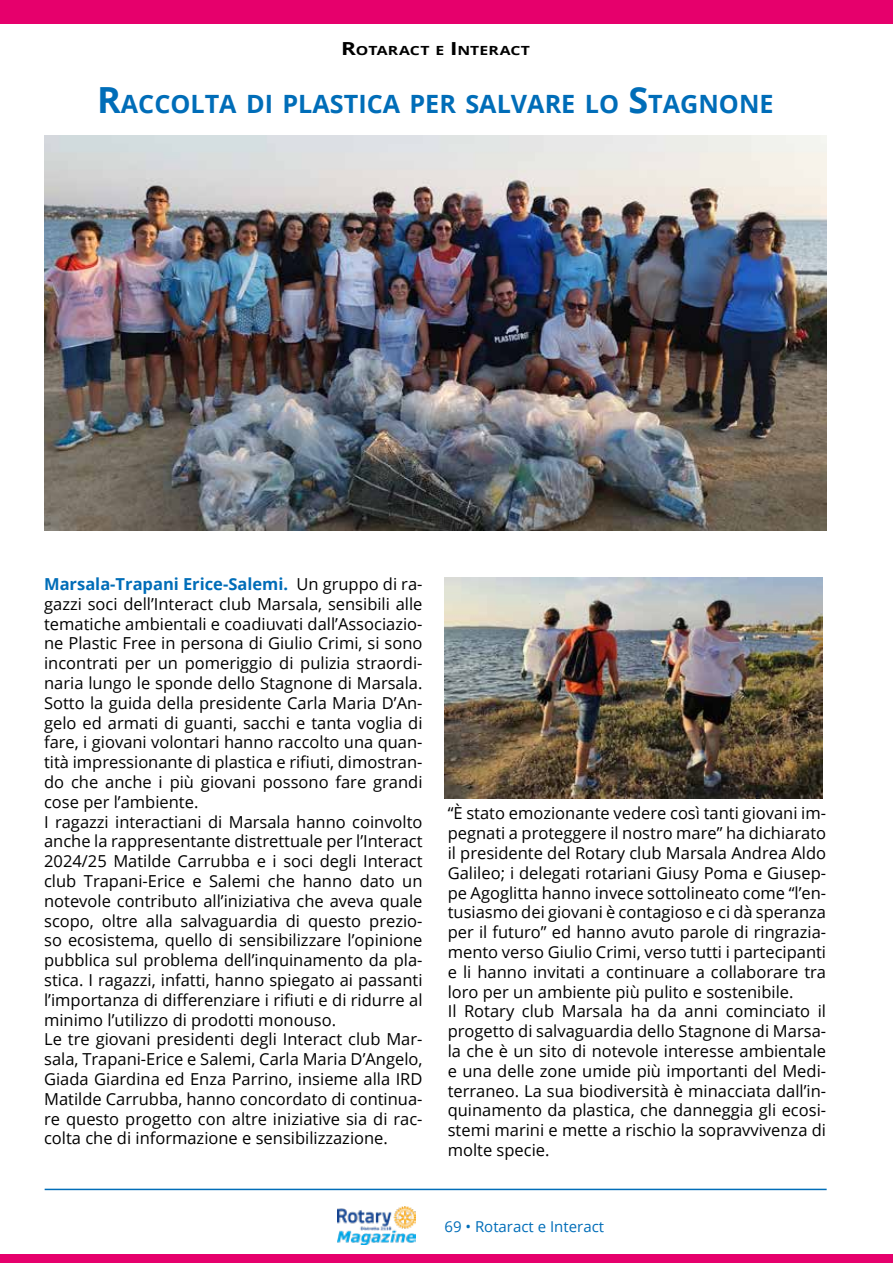
<style>
.page{position:relative;width:893px;height:1263px;background:#fff}
.page>*{position:absolute;margin:0;border:0;box-sizing:border-box;transform-origin:0 0}
.t1{font:700 25.2px "Open Sans";color:#006db8}
.t2{font:16.5px/19.8px "Open Sans";color:#000}
.t3{font:15px "Open Sans";color:#006db8}
.t4{font:700 12.6px "Open Sans";letter-spacing:.005em;color:#000;scale:1.25 1}
.s1{font-size:18px}
.s2{font-size:36px}
.s3{font-weight:700;color:#006db8}
</style>
<div class="page">
<img style="left:337px;top:1206px;width:79px;height:39px">
<hr style="left:45px;top:1189px;width:782px;height:1px;background:#006db8">
<div style="left:0;top:0;width:893px;height:23px;background:#e6006c"></div>
<div style="left:0;top:1254px;width:893px;height:9px;background:#e6006c"></div>
<img style="left:45px;top:136px;width:782px;height:394px">
<img style="left:444px;top:577px;width:378px;height:221px">
<p class="t4" style="left:341px;top:42px;width:152px"><span class="s1">R</span>OTARACT E <span class="s1">I</span>NTERACT</p>
<p class="t1" style="left:97px;top:86px;width:678px"><span class="s2">R</span>ACCOLTA DI PLASTICA PER SALVARE LO <span class="s2">S</span>TAGNONE</p>
<p class="t2" style="left:44px;top:574px;width:380px"><span class="s3">Marsala-Trapani Erice-Salemi.</span> Un gruppo di ra&shy;gazzi soci dell’Interact club Marsala, sensibili alle tematiche ambientali e coadiuvati dall’Associazio&shy;ne Plastic Free in persona di Giulio Crimi, si sono incontrati per un pomeriggio di pulizia straordi&shy;naria lungo le sponde dello Stagnone di Marsala.<br>Sotto la guida della presidente Carla Maria D’An&shy;gelo ed armati di guanti, sacchi e tanta voglia di fare, i giovani volontari hanno raccolto una quan&shy;tità impressionante di plastica e rifiuti, dimostran&shy;do che anche i più giovani possono fare grandi cose per l’ambiente.<br>I ragazzi interactiani di Marsala hanno coinvolto anche la rappresentante distrettuale per l’Interact 2024/25 Matilde Carrubba e i soci degli Interact club Trapani-Erice e Salemi che hanno dato un notevole contributo all’iniziativa che aveva quale scopo, oltre alla salvaguardia di questo prezio&shy;so ecosistema, quello di sensibilizzare l’opinione pubblica sul problema dell’inquinamento da pla&shy;stica. I ragazzi, infatti, hanno spiegato ai passanti l’importanza di differenziare i rifiuti e di ridurre al minimo l’utilizzo di prodotti monouso.<br>Le tre giovani presidenti degli Interact club Mar&shy;sala, Trapani-Erice e Salemi, Carla Maria D’Angelo, Giada Giardina ed Enza Parrino, insieme alla IRD Matilde Carrubba, hanno concordato di continua&shy;re questo progetto con altre iniziative sia di rac&shy;colta che di informazione e sensibilizzazione.</p>
<p class="t2" style="left:448px;top:803px;width:380px">“È stato emozionante vedere così tanti giovani im&shy;pegnati a proteggere il nostro mare” ha dichiarato il presidente del Rotary club Marsala Andrea Aldo Galileo; i delegati rotariani Giusy Poma e Giusep&shy;pe Agoglitta hanno invece sottolineato come “l’en&shy;tusiasmo dei giovani è contagioso e ci dà speranza per il futuro” ed hanno avuto parole di ringrazia&shy;mento verso Giulio Crimi, verso tutti i partecipanti e li hanno invitati a continuare a collaborare tra loro per un ambiente più pulito e sostenibile.<br>Il Rotary club Marsala ha da anni cominciato il progetto di salvaguardia dello Stagnone di Marsa&shy;la che è un sito di notevole interesse ambientale e una delle zone umide più importanti del Medi&shy;terraneo. La sua biodiversità è minacciata dall’in&shy;quinamento da plastica, che danneggia gli ecosi&shy;stemi marini e mette a rischio la sopravvivenza di molte specie.</p>
<p class="t3" style="left:444px;top:1216px;width:161px">69 • Rotaract e Interact</p>
</div>
